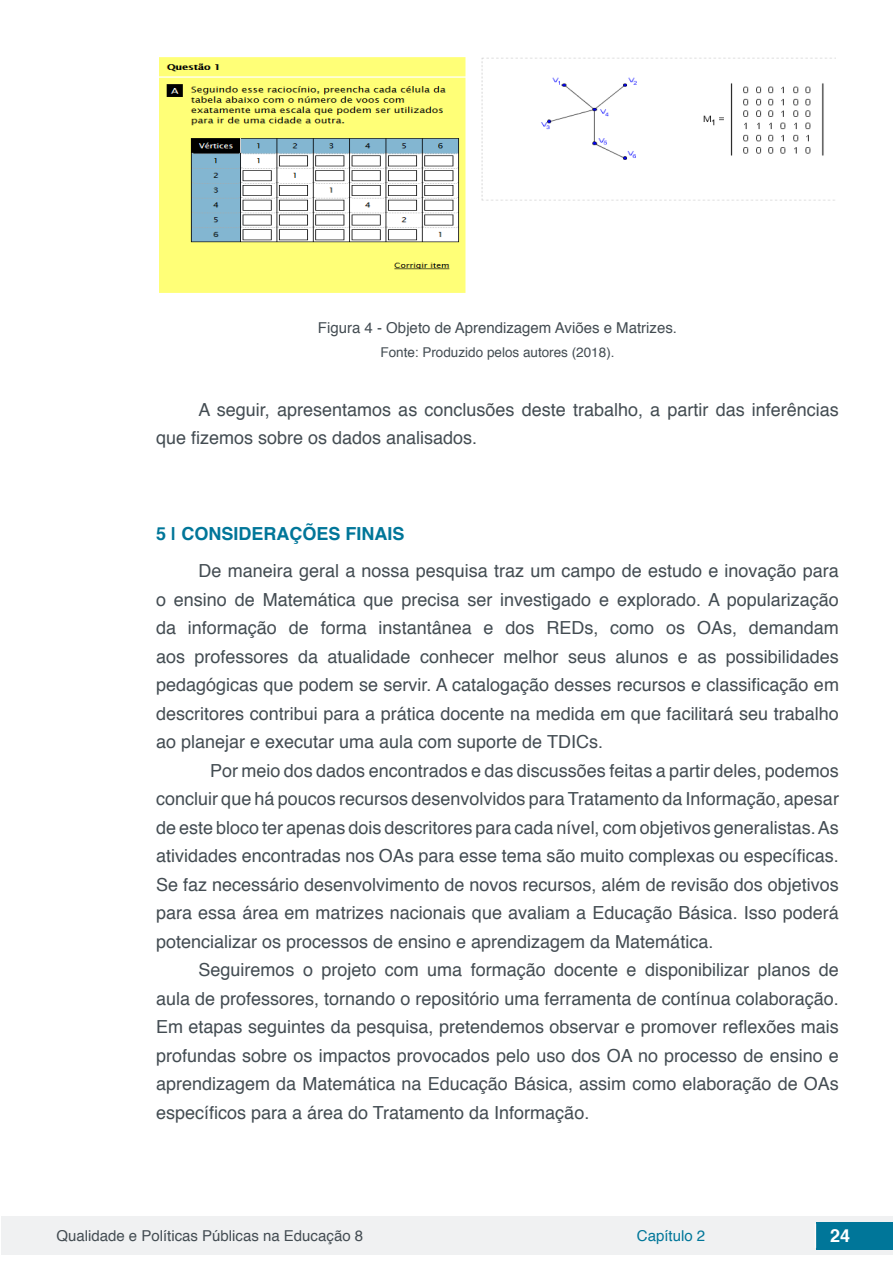
<style>
.page{position:relative;width:893px;height:1263px;background:#fff}
.page>*{position:absolute;margin:0;border:0;box-sizing:border-box;transform-origin:0 0}
.t1{font:18px/28.5px "Helvetica";color:#434c52;text-align:justify}
.t2{font:700 18px "Helvetica";color:#007699}
.t3{font:700 18px "Helvetica";color:#fff}
.t4{font:15px "Helvetica";color:#434c52}
.t5{font:15px "Helvetica";color:#007699}
.t6{font:13.5px "Helvetica";color:#434c52}
</style>
<div class="page">
<div style="left:1px;top:1216px;width:891px;height:38px;background:#f0f1f2"></div>
<div style="left:816px;top:1222px;width:77px;height:27px;background:#007699"></div>
<svg style="left:815px;top:1224px;width:1px;height:24px"></svg>
<img style="left:160px;top:57px;width:675px;height:236px">
<p class="t4" style="left:318px;top:316px;width:361px">Figura 4 - Objeto de Aprendizagem Aviões e Matrizes.</p>
<p class="t6" style="left:380px;top:342px;width:236px">Fonte: Produzido pelos autores (2018).</p>
<p class="t1" style="left:156px;top:396px;width:684px;text-indent:43px">A seguir, apresentamos as conclusões deste trabalho, a partir das inferências que fizemos sobre os dados analisados.</p>
<p class="t2" style="left:156px;top:519px;width:250px">5 | CONSIDERAÇÕES FINAIS</p>
<p class="t1" style="left:156px;top:557px;width:684px;text-indent:43px">De maneira geral a nossa pesquisa traz um campo de estudo e inovação para o ensino de Matemática que precisa ser investigado e explorado. A popularização da informação de forma instantânea e dos REDs, como os OAs, demandam aos professores da atualidade conhecer melhor seus alunos e as possibilidades pedagógicas que podem se servir. A catalogação desses recursos e classificação em descritores contribui para a prática docente na medida em que facilitará seu trabalho ao planejar e executar uma aula com suporte de TDICs.</p>
<p class="t1" style="left:156px;top:756px;width:684px;text-indent:54px">Por meio dos dados encontrados e das discussões feitas a partir deles, podemos concluir que há poucos recursos desenvolvidos para Tratamento da Informação, apesar de este bloco ter apenas dois descritores para cada nível, com objetivos generalistas. As atividades encontradas nos OAs para esse tema são muito complexas ou específicas.<br>Se faz necessário desenvolvimento de novos recursos, além de revisão dos objetivos para essa área em matrizes nacionais que avaliam a Educação Básica. Isso poderá potencializar os processos de ensino e aprendizagem da Matemática.</p>
<p class="t1" style="left:156px;top:956px;width:684px;text-indent:43px">Seguiremos o projeto com uma formação docente e disponibilizar planos de aula de professores, tornando o repositório uma ferramenta de contínua colaboração.<br>Em etapas seguintes da pesquisa, pretendemos observar e promover reflexões mais profundas sobre os impactos provocados pelo uso dos OA no processo de ensino e aprendizagem da Matemática na Educação Básica, assim como elaboração de OAs específicos para a área do Tratamento da Informação.</p>
<p class="t4" style="left:56px;top:1224px;width:308px">Qualidade e Políticas Públicas na Educação 8</p>
<p class="t5" style="left:637px;top:1224px;width:70px">Capítulo 2</p>
<p class="t3" style="left:830px;top:1221px;width:22px">24</p>
</div>
